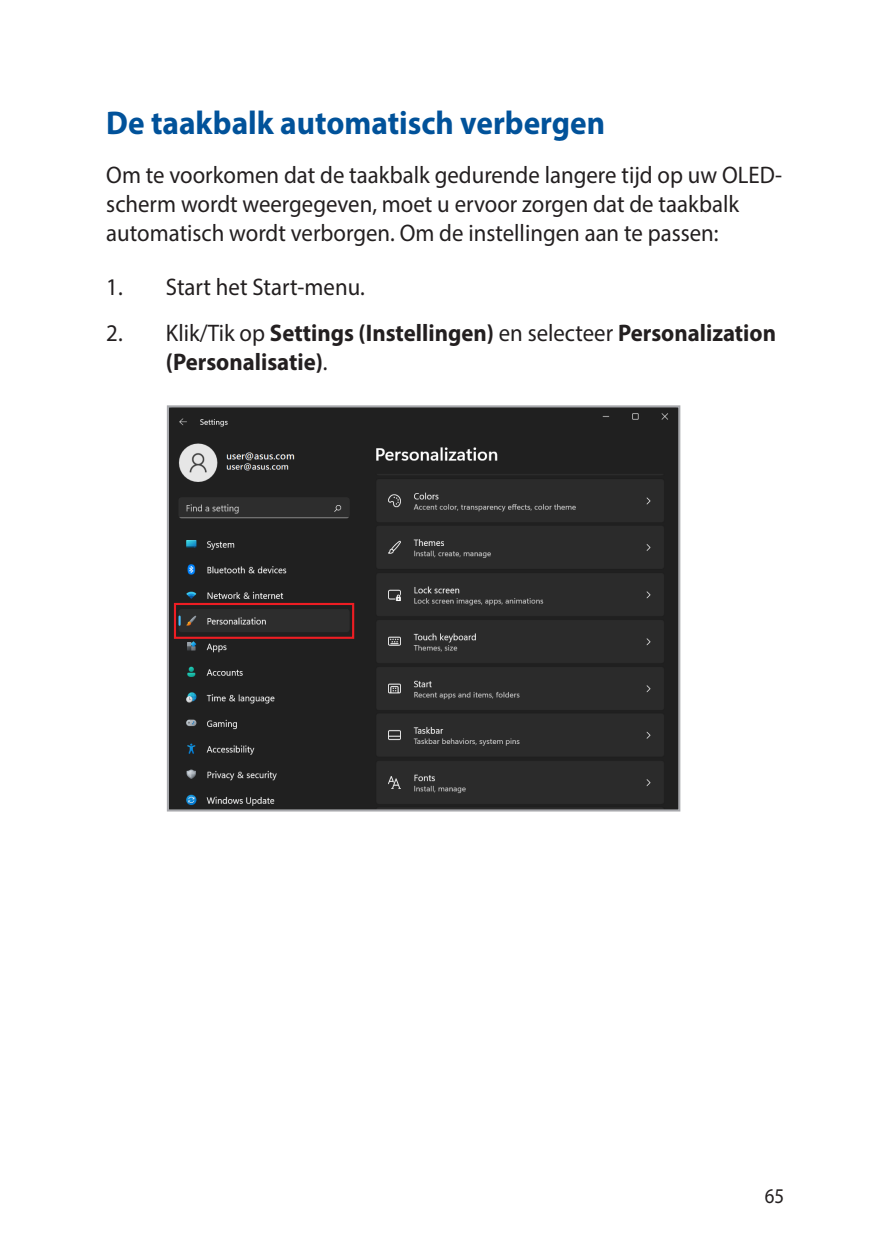
<style>
.page{position:relative;width:893px;height:1259px;background:#fff}
.page>*{position:absolute;margin:0;border:0;box-sizing:border-box;transform-origin:0 0}
.t1{font:700 33px "Myriad Pro";color:#01529a;scale:.95 1}
.t2{font:24px/28.8px "Myriad Pro";color:#231f20;scale:.95 1}
.t3{font:700 24px/28.8px "Myriad Pro";color:#231f20;scale:.95 1}
.t4{font:21px "Myriad Pro";color:#231f20;scale:.9 1}
.s1{font-weight:400}
</style>
<div class="page">
<div style="left:170px;top:408px;width:507px;height:400px;background:#262626"></div>
<div style="left:167px;top:405px;width:513px;height:406px;border:2px solid #a8a9ad"></div>
<div style="left:174px;top:603px;width:180px;height:36px;border:2px solid #ee1d23"></div>
<h1 class="t1" style="left:106px;top:101px;width:527px">De taakbalk automatisch verbergen</h1>
<p class="t2" style="left:106px;top:160px;width:713px">Om te voorkomen dat de taakbalk gedurende langere tijd op uw OLED&shy;scherm wordt weergegeven, moet u ervoor zorgen dat de taakbalk automatisch wordt verborgen. Om de instellingen aan te passen:</p>
<p class="t2" style="left:106px;top:272px;width:274px">1. Start het Start-menu.</p>
<p class="t3" style="left:166px;top:317px;width:644px;text-indent:-60px"><span class="s1">2. Klik/Tik op</span> Settings (Instellingen) <span class="s1">en selecteer</span> Personalization (Personalisatie)<span class="s1">.</span></p>
<p class="t4" style="left:765px;top:1182px;width:23px">65</p>
</div>
